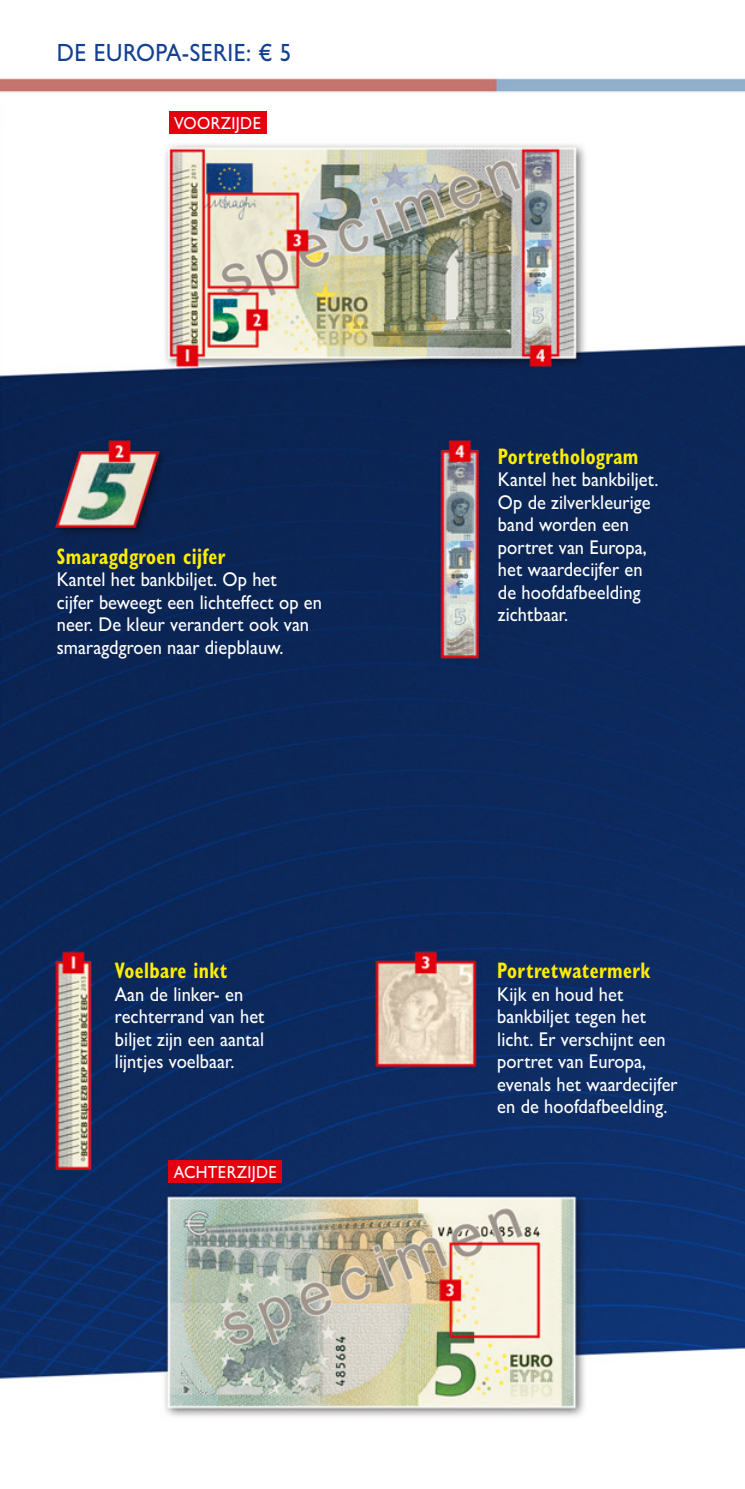
<style>
.page{position:relative;width:745px;height:1489px;background:#fff}
.page>*{position:absolute;margin:0;border:0;box-sizing:border-box;transform-origin:0 0}
.t1{font:500 25px "Gill Sans MT Pro";letter-spacing:.02em;color:#134094;scale:.92 1}
.t2{font:700 condensed 22.5px "Gill Sans MT Pro";letter-spacing:.02em;color:#ffed00;scale:.85 1}
.t3{font:500 20px/22.5px "Gill Sans MT Pro";letter-spacing:.005em;color:#fff;scale:.92 1}
.t4{font:500 17.5px "Gill Sans MT Pro";letter-spacing:.02em;color:#fff;scale:.92 1}
</style>
<div class="page">
<img style="left:0;top:77px;width:744px;height:1340px">
<div style="left:168px;top:1160px;width:114px;height:22px;background:#e3000f"></div>
<div style="left:169px;top:112px;width:97px;height:22px;background:#e3000f"></div>
<p class="t1" style="left:57px;top:37px;width:256px">DE EUROPA-SERIE: € 5</p>
<p class="t4" style="left:174px;top:112px;width:96px">VOORZIJDE</p>
<p class="t2" style="left:57px;top:542px;width:200px">Smaragdgroen cijfer</p>
<p class="t3" style="left:57px;top:568px;width:290px">Kantel het bankbiljet. Op het<br>cijfer beweegt een lichteffect op en neer. De kleur verandert ook van smaragdgroen naar diepblauw.</p>
<p class="t2" style="left:115px;top:957px;width:134px">Voelbare inkt</p>
<p class="t3" style="left:115px;top:982px;width:164px">Aan de linker- en rechterrand van het biljet zijn een aantal lijntjes voelbaar.</p>
<p class="t4" style="left:173px;top:1161px;width:114px">ACHTERZIJDE</p>
<p class="t2" style="left:497px;top:443px;width:167px">Portrethologram</p>
<p class="t3" style="left:497px;top:468px;width:176px">Kantel het bankbiljet.<br>Op de zilverkleurige band worden een portret van Europa, het waardecijfer en de hoofdafbeelding zichtbaar.</p>
<p class="t2" style="left:497px;top:957px;width:182px">Portretwatermerk</p>
<p class="t3" style="left:497px;top:982px;width:197px">Kijk en houd het bankbiljet tegen het licht. Er verschijnt een portret van Europa, evenals het waardecijfer en de hoofdafbeelding.</p>
</div>
